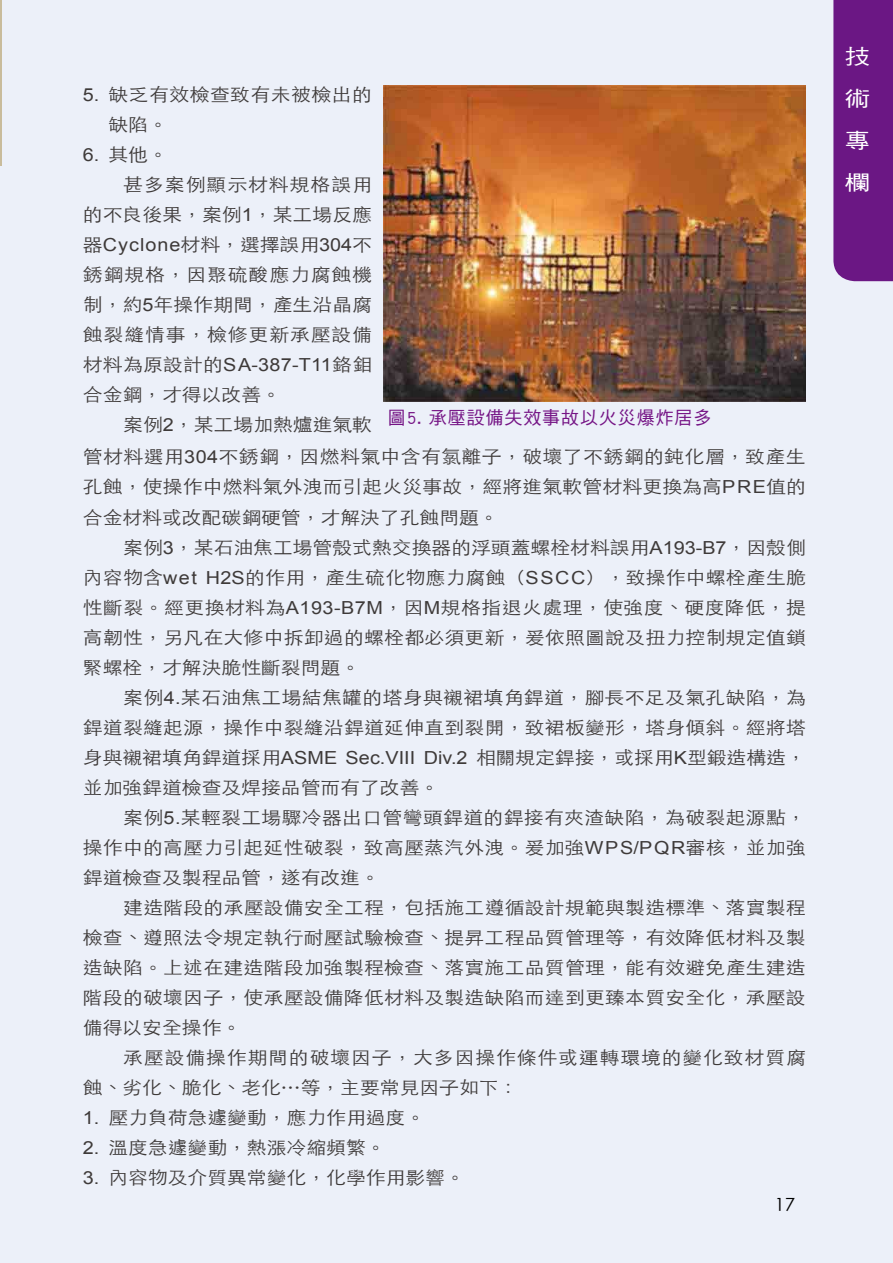
<style>
.page{position:relative;width:893px;height:1263px;background:#ecf0f9}
.page>*{position:absolute;margin:0;border:0;box-sizing:border-box;transform-origin:0 0}
.t1{font:21px/42px "DF Hei Std W5";color:#fff;text-align:justify;scale:1.2 1}
.t2{font:300 18px/30px "ST Heiti TC";letter-spacing:.01em;color:#3e3a39;text-align:justify;scale:1.1 1}
.t3{font:300 18px/30px "ST Heiti TC";letter-spacing:.045em;color:#3e3a39;scale:1.1 1}
.t4{font:18px "Arial";letter-spacing:.055em;color:#3e3a39;scale:1.1 1}
.t5{font:18px "DF Hei Std W5";letter-spacing:.05em;color:#751485}
.t6{font:300 18px "ST Heiti TC";letter-spacing:.05em;color:#3e3a39;scale:1.1 1}
.t7{font:300 18px "ST Heiti TC";color:#000;scale:1.05 1}
.s1{font-family:"Arial";font-weight:400}
.s2{font-family:"ST Heiti TC";font-weight:300}
</style>
<div class="page">
<hr style="left:0;top:0;width:1px;height:166px;background:#c9bc9c">
<svg style="left:833px;top:0;width:60px;height:281px"></svg>
<img style="left:383px;top:85px;width:423px;height:317px">
<p class="t2" style="left:108px;top:77px;width:241px;text-indent:-26px"><span class="s1">5.</span> 缺乏有效檢查致有未被檢出的缺陷。</p>
<p class="t2" style="left:83px;top:137px;width:79px"><span class="s1">6.</span> 其他。</p>
<p class="t6" style="left:123px;top:169px;width:228px">甚多案例顯示材料規格誤用</p>
<p class="t2" style="left:83px;top:197px;width:264px">的不良後果，案例<span class="s1">1</span>，某工場反應</p>
<p class="t4" style="left:83px;top:232px;width:264px"><span class="s2">器</span>Cyclone<span class="s2">材料，選擇誤用</span>304<span class="s2">不</span></p>
<p class="t2" style="left:83px;top:257px;width:264px">銹鋼規格，因聚硫酸應力腐蝕機制，約<span class="s1">5</span>年操作期間，產生沿晶腐蝕裂縫情事，檢修更新承壓設備</p>
<p class="t4" style="left:83px;top:353px;width:264px"><span class="s2">材料為原設計的</span>SA-387-T11<span class="s2">鉻鉬</span></p>
<p class="t2" style="left:123px;top:377px;width:228px;text-indent:-40px">合金鋼，才得以改善。<br>案例<span class="s1">2</span>，某工場加熱爐進氣軟</p>
<p class="t2" style="left:83px;top:440px;width:659px">管材料選用<span class="s1">304</span>不銹鋼，因燃料氣中含有氯離子，破壞了不銹鋼的鈍化層，致產生孔蝕，使操作中燃料氣外洩而引起火災事故，經將進氣軟管材料更換為高<span class="s1">PRE</span>值的合金材料或改配碳鋼硬管，才解決了孔蝕問題。</p>
<p class="t2" style="left:83px;top:530px;width:659px;text-indent:40px">案例<span class="s1">3</span>，某石油焦工場管殼式熱交換器的浮頭蓋螺栓材料誤用<span class="s1">A193-B7</span>，因殼側內容物含<span class="s1">wet H2S</span>的作用，產生硫化物應力腐蝕（<span class="s1">SSCC</span>），致操作中螺栓產生脆性斷裂。經更換材料為<span class="s1">A193-B7M</span>，因<span class="s1">M</span>規格指退火處理，使強度、硬度降低，提高韌性，另凡在大修中拆卸過的螺栓都必須更新，爰依照圖說及扭力控制規定值鎖緊螺栓，才解決脆性斷裂問題。</p>
<p class="t2" style="left:83px;top:680px;width:659px;text-indent:40px">案例<span class="s1">4.</span>某石油焦工場結焦罐的塔身與襯裙填角銲道，腳長不足及氣孔缺陷，為銲道裂縫起源，操作中裂縫沿銲道延伸直到裂開，致裙板變形，塔身傾斜。經將塔身與襯裙填角銲道採用<span class="s1">ASME Sec.VIII Div.2</span> 相關規定銲接，或採用<span class="s1">K</span>型鍛造構造，並加強銲道檢查及焊接品管而有了改善。</p>
<p class="t2" style="left:83px;top:800px;width:659px;text-indent:40px">案例<span class="s1">5.</span>某輕裂工場驟冷器出口管彎頭銲道的銲接有夾渣缺陷，為破裂起源點，操作中的高壓力引起延性破裂，致高壓蒸汽外洩。爰加強<span class="s1">WPS/PQR</span>審核，並加強銲道檢查及製程品管，遂有改進。</p>
<p class="t2" style="left:83px;top:890px;width:659px;text-indent:40px">建造階段的承壓設備安全工程，包括施工遵循設計規範與製造標準、落實製程檢查、遵照法令規定執行耐壓試驗檢查、提昇工程品質管理等，有效降低材料及製造缺陷。上述在建造階段加強製程檢查、落實施工品質管理，能有效避免產生建造階段的破壞因子，使承壓設備降低材料及製造缺陷而達到更臻本質安全化，承壓設備得以安全操作。</p>
<p class="t3" style="left:83px;top:1040px;width:659px;text-indent:40px">承壓設備操作期間的破壞因子，大多因操作條件或運轉環境的變化致材質腐蝕、劣化、脆化、老化…等，主要常見因子如下：</p>
<p class="t2" style="left:83px;top:1100px;width:313px"><span class="s1">1.</span> 壓力負荷急遽變動，應力作用過度。</p>
<p class="t2" style="left:83px;top:1130px;width:277px"><span class="s1">2.</span> 溫度急遽變動，熱漲冷縮頻繁。</p>
<p class="t2" style="left:83px;top:1160px;width:349px"><span class="s1">3.</span> 內容物及介質異常變化，化學作用影響。</p>
<p class="t5" style="left:388px;top:408px;width:325px">圖5. 承壓設備失效事故以火災爆炸居多</p>
<p class="t7" style="left:774px;top:1190px;width:21px">17</p>
<p class="t1" style="left:845px;top:35px;width:22px">技術專欄</p>
</div>
